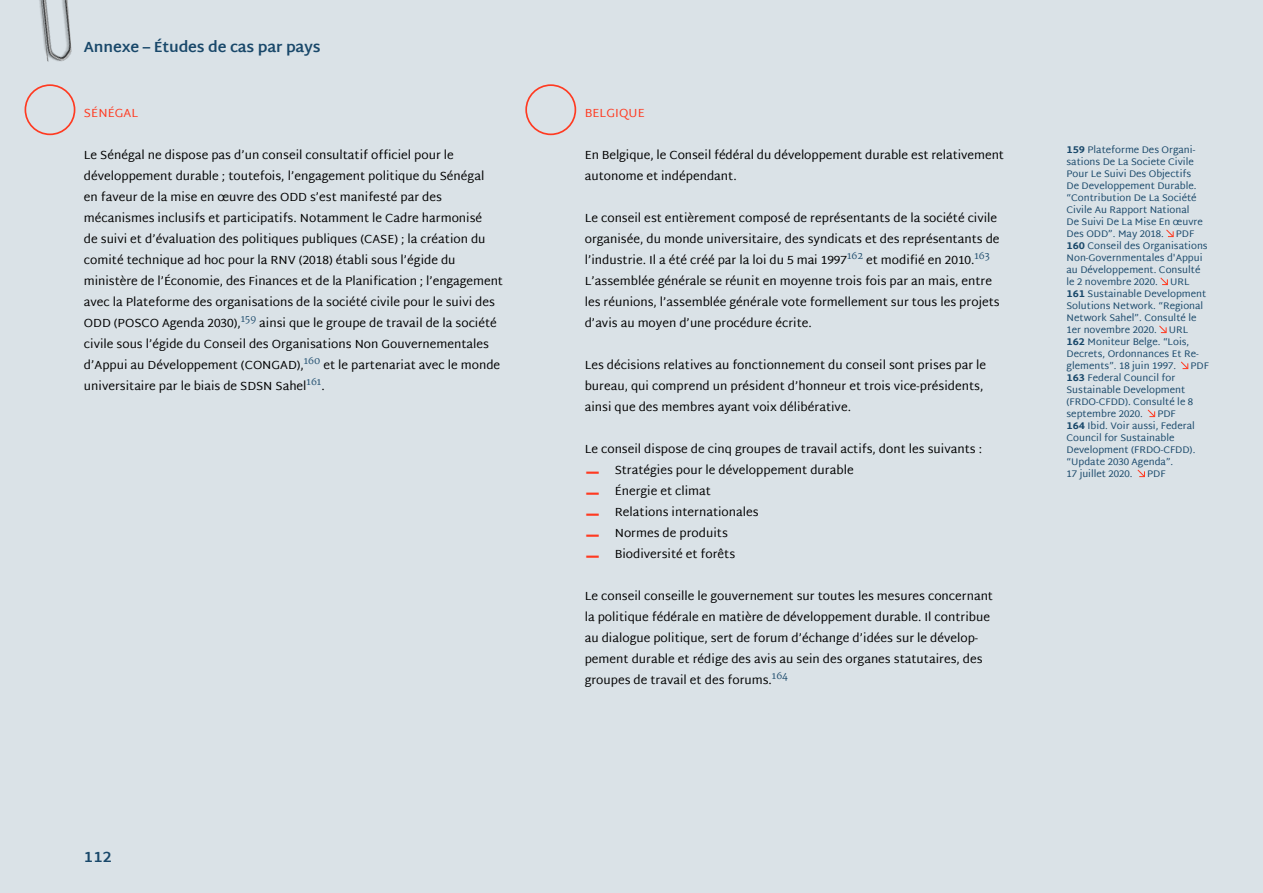
<style>
.page{position:relative;width:1263px;height:893px;background:#dae2e7}
.page>*{position:absolute;margin:0;border:0;box-sizing:border-box;transform-origin:0 0}
.t1{font:700 27px "Martel";color:#ff3a21}
.Kopfzeile{font:700 15px "Martel Sans";letter-spacing:-.01em;color:#19486a}
.Fließtext{font:12px/21px "Martel Sans";color:#000}
.Fließtext-2{font:12px "Martel Sans";letter-spacing:.01em;color:#ff3a21}
.Fußnoten{font:9.75px/12px "Martel Sans";color:#19486a}
.Fließtext-3{font:9.6px "Martel";color:#19486a}
.s1{font-weight:800}
</style>
<div class="page">
<svg style="left:1166px;top:229px;width:8px;height:8px"></svg>
<svg style="left:1160px;top:277px;width:8px;height:8px"></svg>
<svg style="left:1159px;top:325px;width:8px;height:8px"></svg>
<svg style="left:1181px;top:361px;width:8px;height:8px"></svg>
<svg style="left:1147px;top:409px;width:8px;height:8px"></svg>
<svg style="left:1137px;top:469px;width:8px;height:8px"></svg>
<div style="left:38px;top:0;width:33px;height:62px;background:#000;opacity:.2"></div>
<img style="left:41px;top:0;width:31px;height:62px">
<div style="left:25px;top:84px;width:50px;height:51px;border:2px solid #ff3a21;border-radius:50%"></div>
<div style="left:525px;top:84px;width:51px;height:51px;border:2px solid #ff3a21;border-radius:50%"></div>
<p class="Kopfzeile" style="left:84px;top:38px;width:238px">Annexe – Études de cas par pays</p>
<p class="Fließtext-2" style="left:84px;top:106px;width:56px">SÉNÉGAL</p>
<p class="Fließtext" style="left:84px;top:144px;width:421px">Le Sénégal ne dispose pas d’un conseil consultatif officiel pour le développement durable ; toutefois, l’engagement politique du Sénégal<br>en faveur de la mise en œuvre des ODD s’est manifesté par des mécanismes inclusifs et participatifs. Notamment le Cadre harmonisé<br>de suivi et d’évaluation des politiques publiques (CASE) ; la création du comité technique ad hoc pour la RNV (2018) établi sous l’égide du ministère de l’Économie, des Finances et de la Planification ; l’engagement avec la Plateforme des organisations de la société civile pour le suivi des ODD (POSCO Agenda 2030),</p>
<p class="Fließtext-3" style="left:241px;top:313px;width:17px">159</p>
<p class="Fließtext" style="left:84px;top:312px;width:414px;text-indent:175px">ainsi que le groupe de travail de la société civile sous l’égide du Conseil des Organisations Non Gouvernementales d’Appui au Développement (CONGAD),</p>
<p class="Fließtext-3" style="left:304px;top:355px;width:18px">160</p>
<p class="Fließtext" style="left:323px;top:354px;width:178px">et le partenariat avec le monde</p>
<p class="Fließtext" style="left:84px;top:375px;width:224px">universitaire par le biais de SDSN Sahel</p>
<p class="Fließtext-3" style="left:307px;top:376px;width:16px">161</p>
<p class="Fließtext" style="left:321px;top:375px;width:5px">.</p>
<p class="Kopfzeile" style="left:84px;top:848px;width:30px">112</p>
<p class="Fließtext-2" style="left:585px;top:106px;width:61px">BELGIQUE</p>
<p class="Fließtext" style="left:585px;top:144px;width:421px">En Belgique, le Conseil fédéral du développement durable est relativement autonome et indépendant.</p>
<p class="Fließtext" style="left:585px;top:207px;width:416px">Le conseil est entièrement composé de représentants de la société civile organisée, du monde universitaire, des syndicats et des représentants de l’industrie. Il a été créé par la loi du 5 mai 1997</p>
<p class="Fließtext-3" style="left:847px;top:250px;width:18px">162</p>
<p class="Fließtext" style="left:866px;top:249px;width:110px">et modifié en 2010.</p>
<p class="Fließtext-3" style="left:974px;top:250px;width:17px">163</p>
<p class="Fließtext" style="left:585px;top:270px;width:416px">L’assemblée générale se réunit en moyenne trois fois par an mais, entre les réunions, l’assemblée générale vote formellement sur tous les projets d’avis au moyen d’une procédure écrite.</p>
<p class="Fließtext" style="left:585px;top:354px;width:403px">Les décisions relatives au fonctionnement du conseil sont prises par le bureau, qui comprend un président d’honneur et trois vice-présidents, ainsi que des membres ayant voix délibérative.</p>
<p class="Fließtext" style="left:585px;top:438px;width:399px">Le conseil dispose de cinq groupes de travail actifs, dont les suivants :</p>
<p class="t1" style="left:597px;top:441px;width:14px">॒</p>
<p class="Fließtext" style="left:615px;top:459px;width:240px">Stratégies pour le développement durable</p>
<p class="t1" style="left:597px;top:462px;width:14px">॒</p>
<p class="Fließtext" style="left:615px;top:480px;width:98px">Énergie et climat</p>
<p class="t1" style="left:597px;top:483px;width:14px">॒</p>
<p class="Fließtext" style="left:615px;top:501px;width:145px">Relations internationales</p>
<p class="t1" style="left:597px;top:504px;width:14px">॒</p>
<p class="Fließtext" style="left:615px;top:522px;width:115px">Normes de produits</p>
<p class="t1" style="left:597px;top:525px;width:14px">॒</p>
<p class="Fließtext" style="left:615px;top:543px;width:122px">Biodiversité et forêts</p>
<p class="Fließtext" style="left:585px;top:585px;width:410px">Le conseil conseille le gouvernement sur toutes les mesures concernant la politique fédérale en matière de développement durable. Il contribue au dialogue politique, sert de forum d’échange d’idées sur le dévelop&shy;pement durable et rédige des avis au sein des organes statutaires, des groupes de travail et des forums.</p>
<p class="Fließtext-3" style="left:772px;top:670px;width:18px">164</p>
<p class="Fußnoten" style="left:1066px;top:144px;width:138px"><span class="s1">159</span> Plateforme Des Organi&shy;sations De La Societe Civile<br>Pour Le Suivi Des Objectifs<br>De Developpement Durable. “Contribution De La Société<br>Civile Au Rapport National<br>De Suivi De La Mise En œuvre<br>Des ODD”. May 2018. PDF</p>
<p class="Fußnoten" style="left:1066px;top:240px;width:143px"><span class="s1">160</span> Conseil des Organisations<br>Non-Governmentales d'Appui au Développement. Consulté le 2 novembre 2020. URL</p>
<p class="Fußnoten" style="left:1066px;top:288px;width:141px"><span class="s1">161</span> Sustainable Development<br>Solutions Network. “Regional<br>Network Sahel”. Consulté le<br>1er novembre 2020. URL<br><span class="s1">162</span> Moniteur Belge. “Lois,<br>Decrets, Ordonnances Et Re&shy;glements”. 18 juin 1997.</p>
<p class="Fußnoten" style="left:1190px;top:360px;width:20px">PDF</p>
<p class="Fußnoten" style="left:1066px;top:372px;width:128px"><span class="s1">163</span> Federal Council for<br>Sustainable Development (FRDO-CFDD). Consulté le 8 septembre 2020.</p>
<p class="Fußnoten" style="left:1157px;top:408px;width:20px">PDF</p>
<p class="Fußnoten" style="left:1066px;top:420px;width:130px"><span class="s1">164</span> Ibid. Voir aussi, Federal<br>Council for Sustainable<br>Development (FRDO-CFDD). “Update 2030 Agenda”.<br>17 juillet 2020.</p>
<p class="Fußnoten" style="left:1147px;top:468px;width:20px">PDF</p>
</div>
